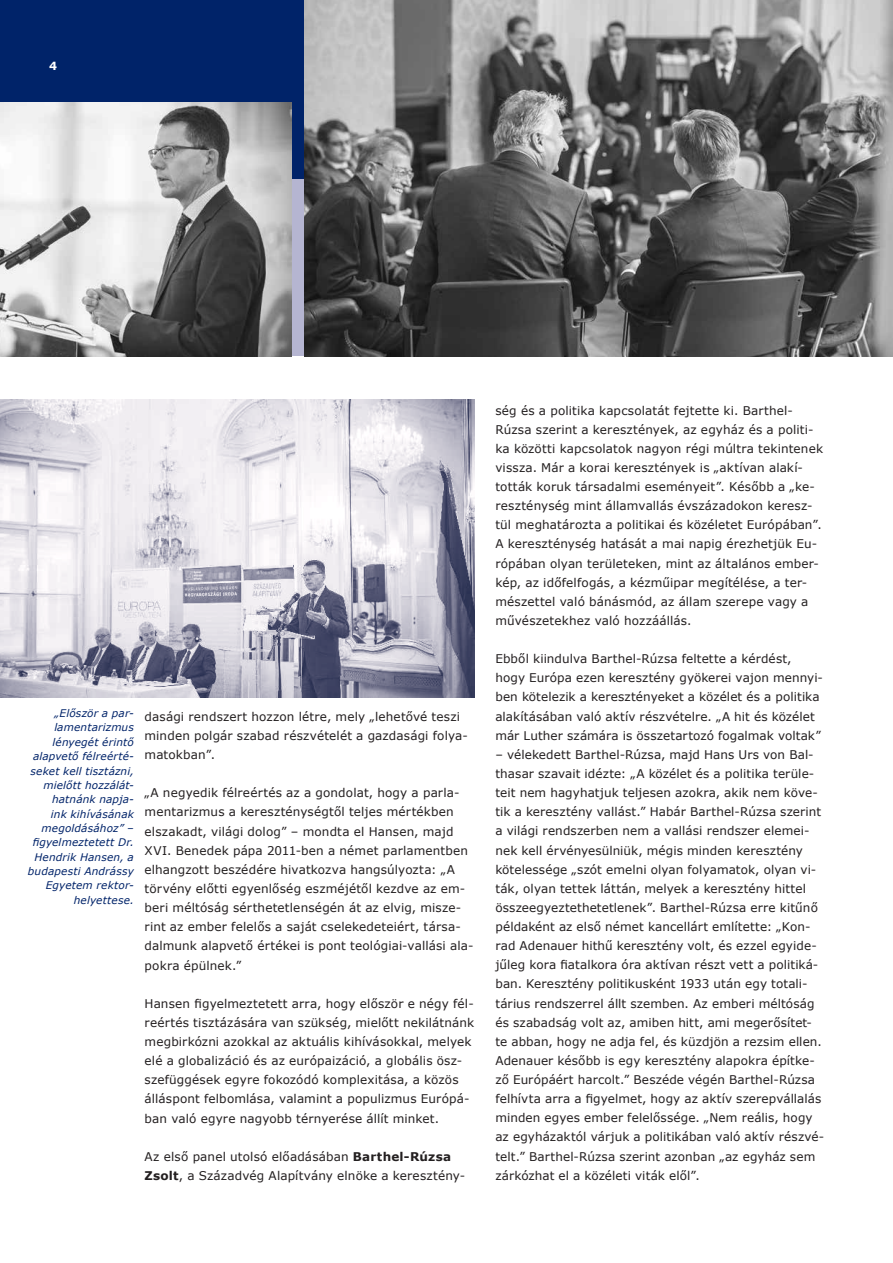
<style>
.page{position:relative;width:893px;height:1263px;background:#fff}
.page>*{position:absolute;margin:0;border:0;box-sizing:border-box;transform-origin:0 0}
.t1{font:12px/19.2px "Verdana";letter-spacing:.01em;color:#231f20}
.t2{font:700 11.25px "Verdana";color:#fff}
.t3{font:italic 10.5px/14.4px "Verdana";letter-spacing:.015em;color:#002369;text-align:right}
.s1{font-weight:700}
</style>
<div class="page">
<div style="left:0;top:0;width:893px;height:179px;background:#002369"></div>
<img style="left:0;top:102px;width:291px;height:254px">
<img style="left:0;top:400px;width:474px;height:297px">
<img style="left:304px;top:0;width:589px;height:356px">
<p class="t2" style="left:49px;top:58px;width:9px">4</p>
<p class="t3" style="left:28px;top:706px;width:108px">„Először a par&shy;lamentarizmus lényegét érintő alapvető félreérté&shy;seket kell tisztázni, mielőtt hozzálát&shy;hatnánk napja-<br>ink kihívásának megoldásához” – figyelmeztetett Dr.<br>Hendrik Hansen, a budapesti Andrássy<br>Egyetem rektor&shy;helyettese.</p>
<p class="t1" style="left:145px;top:707px;width:325px">dasági rendszert hozzon létre, mely „lehetővé teszi minden polgár szabad részvételét a gazdasági folya&shy;matokban”.</p>
<p class="t1" style="left:145px;top:783px;width:330px">„A negyedik félreértés az a gondolat, hogy a parla&shy;mentarizmus a kereszténységtől teljes mértékben elszakadt, világi dolog” – mondta el Hansen, majd XVI. Benedek pápa 2011-ben a német parlamentben elhangzott beszédére hivatkozva hangsúlyozta: „A törvény előtti egyenlőség eszméjétől kezdve az em&shy;beri méltóság sérthetetlenségén át az elvig, misze&shy;rint az ember felelős a saját cselekedeteiért, társa&shy;dalmunk alapvető értékei is pont teológiai-vallási ala&shy;pokra épülnek.”</p>
<p class="t1" style="left:145px;top:994px;width:331px">Hansen figyelmeztetett arra, hogy először e négy fél&shy;reértés tisztázására van szükség, mielőtt nekilátnánk megbirkózni azokkal az aktuális kihívásokkal, melyek elé a globalizáció és az európaizáció, a globális ös - szefüggések egyre fokozódó komplexitása, a közös álláspont felbomlása, valamint a populizmus Európá&shy;ban való egyre nagyobb térnyerése állít minket.</p>
<p class="t1" style="left:145px;top:1147px;width:322px">Az első panel utolsó előadásában <span class="s1">Barthel-Rúzsa<br>Zsolt</span>, a Századvég Alapítvány elnöke a keresztény-</p>
<p class="t1" style="left:495px;top:400px;width:329px">ség és a politika kapcsolatát fejtette ki. Barthel-Rúzsa szerint a keresztények, az egyház és a politi&shy;ka közötti kapcsolatok nagyon régi múltra tekintenek vissza. Már a korai keresztények is „aktívan alakí&shy;tották koruk társadalmi eseményeit”. Később a „ke&shy;reszténység mint államvallás évszázadokon keresz&shy;tül meghatározta a politikai és közéletet Európában”.<br>A kereszténység hatását a mai napig érezhetjük Eu&shy;rópában olyan területeken, mint az általános ember&shy;kép, az időfelfogás, a kézműipar megítélése, a ter&shy;mészettel való bánásmód, az állam szerepe vagy a művészetekhez való hozzáállás.</p>
<p class="t1" style="left:495px;top:649px;width:329px">Ebből kiindulva Barthel-Rúzsa feltette a kérdést, hogy Európa ezen keresztény gyökerei vajon mennyi&shy;ben kötelezik a keresztényeket a közélet és a politika alakításában való aktív részvételre. „A hit és közélet már Luther számára is összetartozó fogalmak voltak”</p>
<p class="t1" style="left:495px;top:745px;width:330px">– vélekedett Barthel-Rúzsa, majd Hans Urs von Bal&shy;thasar szavait idézte: „A közélet és a politika terüle&shy;teit nem hagyhatjuk teljesen azokra, akik nem köve&shy;tik a keresztény vallást.” Habár Barthel-Rúzsa szerint a világi rendszerben nem a vallási rendszer elemei&shy;nek kell érvényesülniük, mégis minden keresztény kötelessége „szót emelni olyan folyamatok, olyan vi&shy;ták, olyan tettek láttán, melyek a keresztény hittel összeegyeztethetetlenek”. Barthel-Rúzsa erre kitűnő példaként az első német kancellárt említette: „Kon&shy;rad Adenauer hithű keresztény volt, és ezzel egyide&shy;jűleg kora fiatalkora óra aktívan részt vett a politiká&shy;ban. Keresztény politikusként 1933 után egy totali&shy;tárius rendszerrel állt szemben. Az emberi méltóság és szabadság volt az, amiben hitt, ami megerősítet&shy;te abban, hogy ne adja fel, és küzdjön a rezsim ellen.<br>Adenauer később is egy keresztény alapokra építke&shy;ző Európáért harcolt.” Beszéde végén Barthel-Rúzsa felhívta arra a figyelmet, hogy az aktív szerepvállalás minden egyes ember felelőssége. „Nem reális, hogy az egyházaktól várjuk a politikában való aktív részvé&shy;telt.” Barthel-Rúzsa szerint azonban „az egyház sem zárkózhat el a közéleti viták elől”.</p>
</div>
